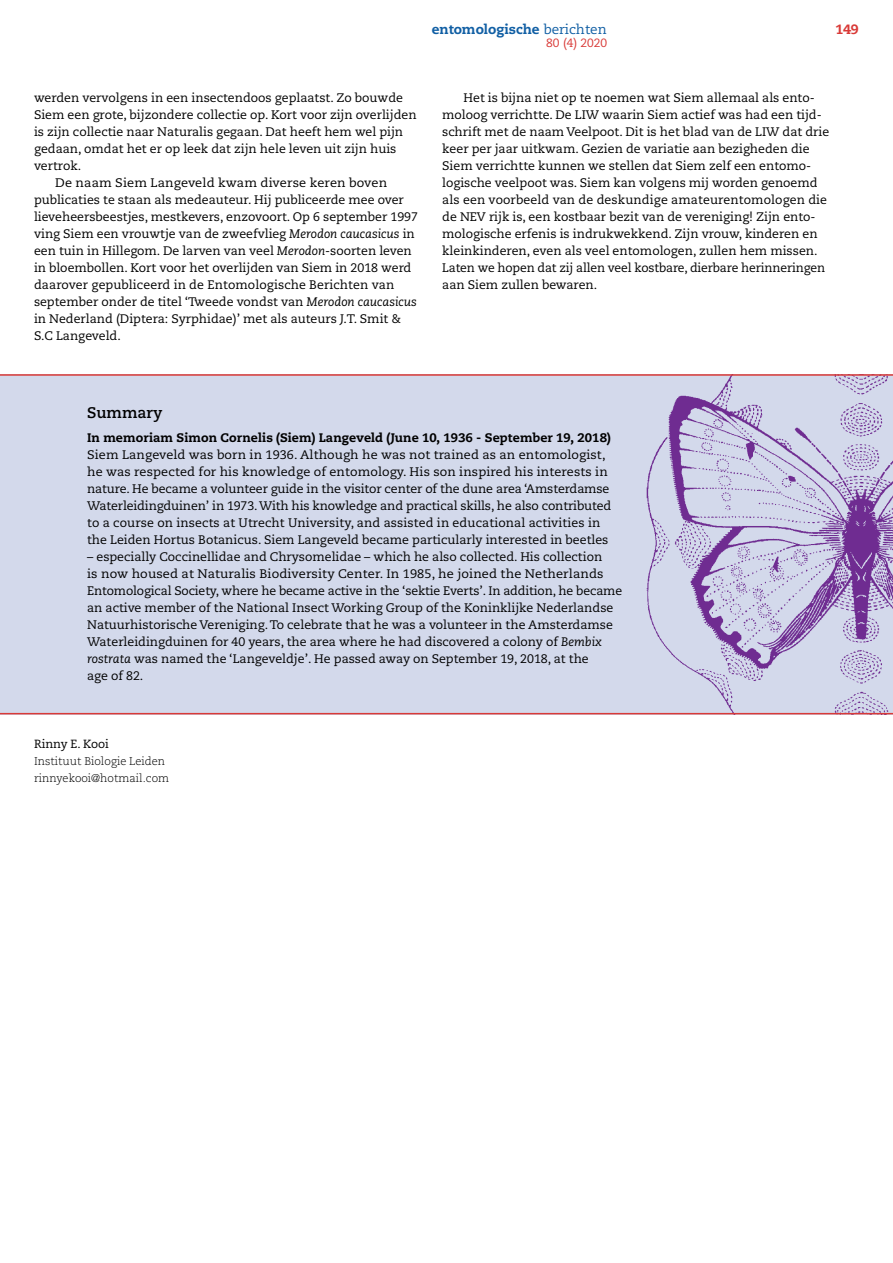
<style>
.page{position:relative;width:893px;height:1263px;background:#fff}
.page>*{position:absolute;margin:0;border:0;box-sizing:border-box;transform-origin:0 0}
.t1{font:700 15.3px "Caecilia LT Std";color:#000}
.t2{font:800 13.5px "Caecilia LT Std";color:#115fa4}
.t3{font:800 13.5px "Caecilia LT Std";color:#d93a37}
.t4{font:12.3px/17px "Caecilia LT Std";color:#000}
.t5{font:800 12.3px "Caecilia LT Std";letter-spacing:.005em;color:#000}
.t6{font:12px "Caecilia LT Std";color:#d93a37}
.t7{font:11.85px "Caecilia LT Std";color:#000}
.t8{font:300 11.25px/17px "Caecilia LT Std";color:#000}
.s1{font-weight:400}
.s2{font-style:italic}
</style>
<div class="page">
<div style="left:0;top:374px;width:893px;height:340px;background:#d3d9eb"></div>
<img style="left:642px;top:376px;width:251px;height:337px">
<hr style="left:0;top:713px;width:893px;height:1px;background:#d93a37">
<hr style="left:0;top:374px;width:893px;height:2px;background:#d93a37">
<p class="t2" style="left:432px;top:21px;width:177px">entomologische <span class="s1">berichten</span></p>
<p class="t3" style="left:835px;top:21px;width:25px">149</p>
<p class="t6" style="left:546px;top:36px;width:62px">80 (4) 2020</p>
<p class="t4" style="left:34px;top:90px;width:371px">werden vervolgens in een insectendoos geplaatst. Zo bouwde</p>
<p class="t4" style="left:34px;top:107px;width:384px">Siem een grote, bijzondere collectie op. Kort voor zijn overlijden</p>
<p class="t4" style="left:34px;top:124px;width:371px">is zijn collectie naar Naturalis gegaan. Dat heeft hem wel pijn</p>
<p class="t4" style="left:34px;top:141px;width:364px">gedaan, omdat het er op leek dat zijn hele leven uit zijn huis</p>
<p class="t4" style="left:34px;top:158px;width:49px">vertrok.</p>
<p class="t4" style="left:55px;top:175px;width:334px">De naam Siem Langeveld kwam diverse keren boven</p>
<p class="t4" style="left:34px;top:192px;width:371px">publicaties te staan als medeauteur. Hij publiceerde mee over</p>
<p class="t4" style="left:34px;top:209px;width:386px">lieveheersbeestjes, mestkevers, enzovoort. Op 6 september 1997</p>
<p class="t4" style="left:34px;top:226px;width:382px">ving Siem een vrouwtje van de zweefvlieg <span class="s2">Merodon caucasicus</span> in</p>
<p class="t4" style="left:34px;top:243px;width:379px">een tuin in Hillegom. De larven van veel <span class="s2">Merodon</span>-soorten leven</p>
<p class="t4" style="left:34px;top:260px;width:379px">in bloembollen. Kort voor het overlijden van Siem in 2018 werd</p>
<p class="t4" style="left:34px;top:277px;width:362px">daarover gepubliceerd in de Entomologische Berichten van</p>
<p class="t4" style="left:34px;top:294px;width:384px">september onder de titel ‘Tweede vondst van <span class="s2">Merodon caucasicus</span></p>
<p class="t4" style="left:34px;top:311px;width:369px">in Nederland (Diptera: Syrphidae)’ met als auteurs J.T. Smit &amp;</p>
<p class="t4" style="left:34px;top:328px;width:88px">S.C Langeveld.</p>
<p class="t4" style="left:442px;top:90px;width:388px;text-indent:21px">Het is bijna niet op te noemen wat Siem allemaal als ento&shy;moloog verrichtte. De LIW waarin Siem actief was had een tijd&shy;schrift met de naam Veelpoot. Dit is het blad van de LIW dat drie keer per jaar uitkwam. Gezien de variatie aan bezigheden die Siem verrichtte kunnen we stellen dat Siem zelf een entomo&shy;logische veelpoot was. Siem kan volgens mij worden genoemd als een voorbeeld van de deskundige amateurentomologen die de NEV rijk is, een kostbaar bezit van de vereniging! Zijn ento&shy;mologische erfenis is indrukwekkend. Zijn vrouw, kinderen en kleinkinderen, even als veel entomologen, zullen hem missen.<br>Laten we hopen dat zij allen veel kostbare, dierbare herinneringen aan Siem zullen bewaren.</p>
<p class="t1" style="left:87px;top:403px;width:77px">Summary</p>
<p class="t5" style="left:87px;top:430px;width:525px">In memoriam Simon Cornelis (Siem) Langeveld (June 10, 1936 - September 19, 2018)</p>
<p class="t4" style="left:87px;top:447px;width:526px">Siem Langeveld was born in 1936. Although he was not trained as an entomologist, he was respected for his knowledge of entomology. His son inspired his interests in nature. He became a volunteer guide in the visitor center of the dune area ‘Amsterdamse Waterleidingduinen’ in 1973. With his knowledge and practical skills, he also contributed to a course on insects at Utrecht University, and assisted in educational activities in the Leiden Hortus Botanicus. Siem Langeveld became particularly interested in beetles</p>
<p class="t4" style="left:87px;top:549px;width:536px">– especially Coccinellidae and Chrysomelidae – which he also collected. His collection<br>is now housed at Naturalis Biodiversity Center. In 1985, he joined the Netherlands Entomological Society, where he became active in the ‘sektie Everts’. In addition, he became an active member of the National Insect Working Group of the Koninklijke Nederlandse Natuurhistorische Vereniging. To celebrate that he was a volunteer in the Amsterdamse Waterleidingduinen for 40 years, the area where he had discovered a colony of <span class="s2">Bembix rostrata</span> was named the ‘Langeveldje’. He passed away on September 19, 2018, at the<br>age of 82.</p>
<p class="t7" style="left:34px;top:737px;width:77px">Rinny E. Kooi</p>
<p class="t8" style="left:34px;top:753px;width:137px">Instituut Biologie Leiden rinnyekooi@hotmail.com</p>
</div>
